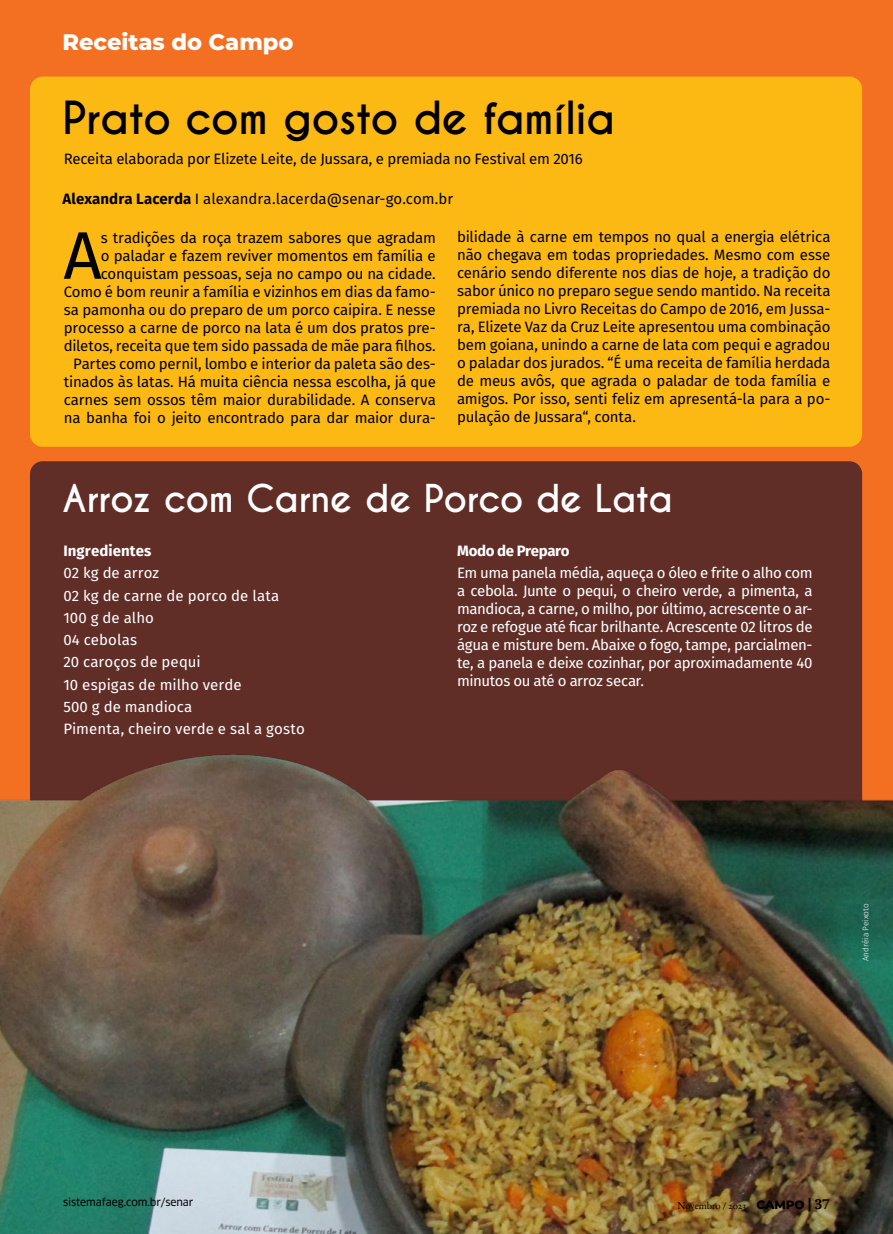
<style>
.page{position:relative;width:893px;height:1234px;background:#fff}
.page>*{position:absolute;margin:0;border:0;box-sizing:border-box;transform-origin:0 0}
.t1{font:67.2px "Fira Sans";color:#000}
.t2{font:700 42.75px "Caviar Dreams";letter-spacing:-.02em;color:#000}
.t3{font:700 36px "Caviar Dreams";letter-spacing:-.01em;color:#fff}
.t4{font:800 22.5px "Montserrat";color:#fff}
.t5{font:15px/18px "Fira Sans";letter-spacing:-.015em;color:#000;text-align:right}
.t6{font:15px/22.2px "Fira Sans";color:#fff}
.t7{font:700 15px "Fira Sans";letter-spacing:-.025em;color:#fff}
.t8{font:700 15px "Fira Sans";letter-spacing:-.005em;color:#fff}
.t9{font:10.5px "Clan OSF News";letter-spacing:-.01em;color:#000}
.t10{font:10.5px "EB Garamond 12";letter-spacing:-.01em;color:#000}
.t11{font:300 8.25px "Fira Sans";color:#fff}
.s1{font-weight:700}
.s2{font-family:"Montserrat";font-weight:800;font-size:12px}
.s3{font-family:"Clan OSF";font-weight:700;font-size:13.5px}
.s4{font-family:"Droid Serif";font-weight:700;font-size:13.5px}
</style>
<div class="page">
<div style="left:0;top:0;width:893px;height:746px;background:#f36f21"></div>
<div style="left:30px;top:461px;width:832px;height:695px;background:#612e27;border-radius:13px"></div>
<img style="left:0;top:746px;width:893px;height:487px">
<div style="left:30px;top:77px;width:832px;height:369px;background:#fdb913;border-radius:13px"></div>
<h3 class="t4" style="left:63px;top:25px;width:232px">Receitas do Campo</h3>
<h2 class="t2" style="left:63px;top:92px;width:554px">Prato com gosto de família</h2>
<p class="t5" style="left:64px;top:150px;width:520px">Receita elaborada por Elizete Leite, de Jussara, e premiada no Festival em 2016</p>
<p class="t5" style="left:63px;top:189px;width:392px"><span class="s1">Alexandra Lacerda</span> I alexandra.lacerda@senar-go.com.br</p>
<p class="t5" style="left:64px;top:228px;width:374px">s tradições da roça trazem sabores que agradam<br>o paladar e fazem reviver momentos em família e conquistam pessoas, seja no campo ou na cidade.<br>Como é bom reunir a família e vizinhos em dias da famo&shy;sa pamonha ou do preparo de um porco caipira. E nesse processo a carne de porco na lata é um dos pratos pre&shy;diletos, receita que tem sido passada de mãe para filhos.<br>Partes como pernil, lombo e interior da paleta são des&shy;tinados às latas. Há muita ciência nessa escolha, já que carnes sem ossos têm maior durabilidade. A conserva na banha foi o jeito encontrado para dar maior dura-</p>
<p class="t5" style="left:457px;top:227px;width:375px;text-align:justify">bilidade à carne em tempos no qual a energia elétrica não chegava em todas propriedades. Mesmo com esse cenário sendo diferente nos dias de hoje, a tradição do sabor único no preparo segue sendo mantido. Na receita premiada no Livro Receitas do Campo de 2016, em Jussa&shy;ra, Elizete Vaz da Cruz Leite apresentou uma combinação bem goiana, unindo a carne de lata com pequi e agradou o paladar dos jurados. “É uma receita de família herdada de meus avôs, que agrada o paladar de toda família e amigos. Por isso, senti feliz em apresentá-la para a po&shy;pulação de Jussara“, conta.</p>
<h1 class="t1" style="left:63px;top:204px;width:40px">A</h1>
<h3 class="t3" style="left:63px;top:476px;width:612px">Arroz com Carne de Porco de Lata</h3>
<p class="t8" style="left:63px;top:538px;width:90px">Ingredientes</p>
<p class="t6" style="left:63px;top:561px;width:243px">02 kg de arroz<br>02 kg de carne de porco de lata<br>100 g de alho<br>04 cebolas<br>20 caroços de pequi<br>10 espigas de milho verde<br>500 g de mandioca<br>Pimenta, cheiro verde e sal a gosto</p>
<p class="t7" style="left:457px;top:538px;width:114px">Modo de Preparo</p>
<p class="t6" style="left:457px;top:563px;width:357px;line-height:18px;text-align:justify">Em uma panela média, aqueça o óleo e frite o alho com a cebola. Junte o pequi, o cheiro verde, a pimenta, a mandioca, a carne, o milho, por último, acrescente o ar&shy;roz e refogue até ficar brilhante. Acrescente 02 litros de água e misture bem. Abaixe o fogo, tampe, parcialmen&shy;te, a panela e deixe cozinhar, por aproximadamente 40 minutos ou até o arroz secar.</p>
<p class="t11" style="left:860px;top:961px;width:59px;rotate:-90deg">Andréia Peixoto</p>
<p class="t9" style="left:63px;top:1195px;width:132px">sistemafaeg.com.br/senar</p>
<p class="t10" style="left:677px;top:1198px;width:154px">Novembro / 2023 <span class="s2">CAMPO</span> <span class="s3">|</span> <span class="s4">37</span></p>
</div>
